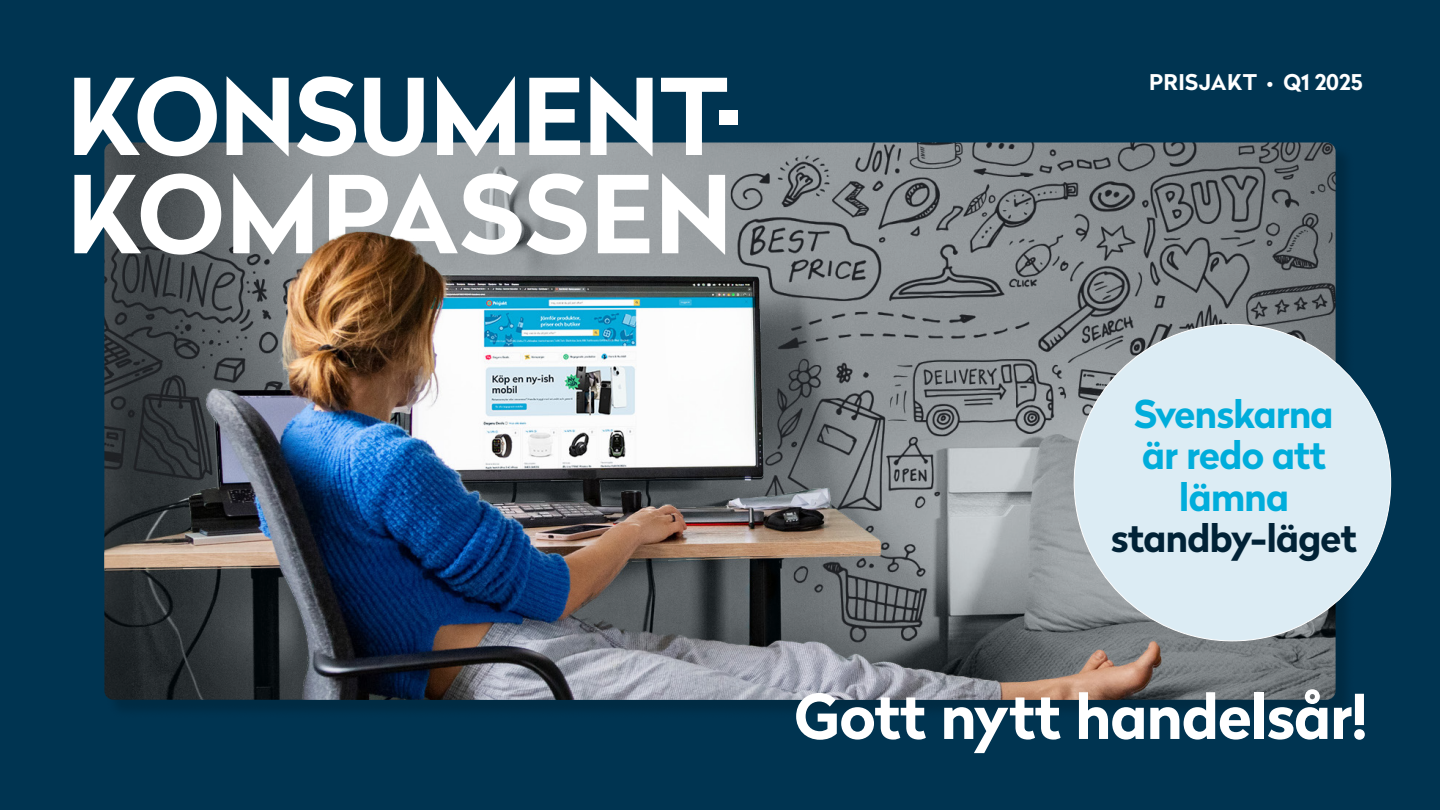
<style>
.page{position:relative;width:1440px;height:810px;background:#003451}
.page>*{position:absolute;margin:0;border:0;box-sizing:border-box;transform-origin:0 0}
.t1{font:700 106.65px "Radikal";letter-spacing:.01em;color:#fff}
.t2{font:700 105.07px "Radikal";letter-spacing:-.01em;color:#fff}
.t3{font:700 61.5px "Radikal";letter-spacing:-.02em;color:#fff}
.Mellanrubrik{font:700 38.17px/41.4px "Radikal";letter-spacing:-.025em;color:#00addb}
.Mellanrubrik-2{font:700 38.17px/41.4px "Radikal";letter-spacing:-.025em;color:#012236;text-align:center}
.t4{font:700 21.67px "Radikal";letter-spacing:.02em;color:#fff}
.s1{color:#00addb}
</style>
<div class="page">
<div style="left:106px;top:145px;width:1249px;height:574px;background:#002e48"></div>
<img style="left:104px;top:142px;width:1232px;height:558px">
<div style="left:1074px;top:324px;width:317px;height:317px;background:#dcecf4;border-radius:50%"></div>
<p class="t2" style="left:67px;top:40px;width:675px">KONSUMENT-</p>
<p class="t1" style="left:67px;top:136px;width:668px">KOMPASSEN</p>
<p class="t4" style="left:1149px;top:66px;width:215px">PRISJAKT • Q1 2025</p>
<p class="Mellanrubrik" style="left:1134px;top:392px;width:201px">Svenskarna är redo att</p>
<p class="Mellanrubrik-2" style="left:1111px;top:475px;width:248px"><span class="s1">lämna </span>standby-läget</p>
<p class="t3" style="left:794px;top:672px;width:576px">Gott nytt handelsår!</p>
</div>
